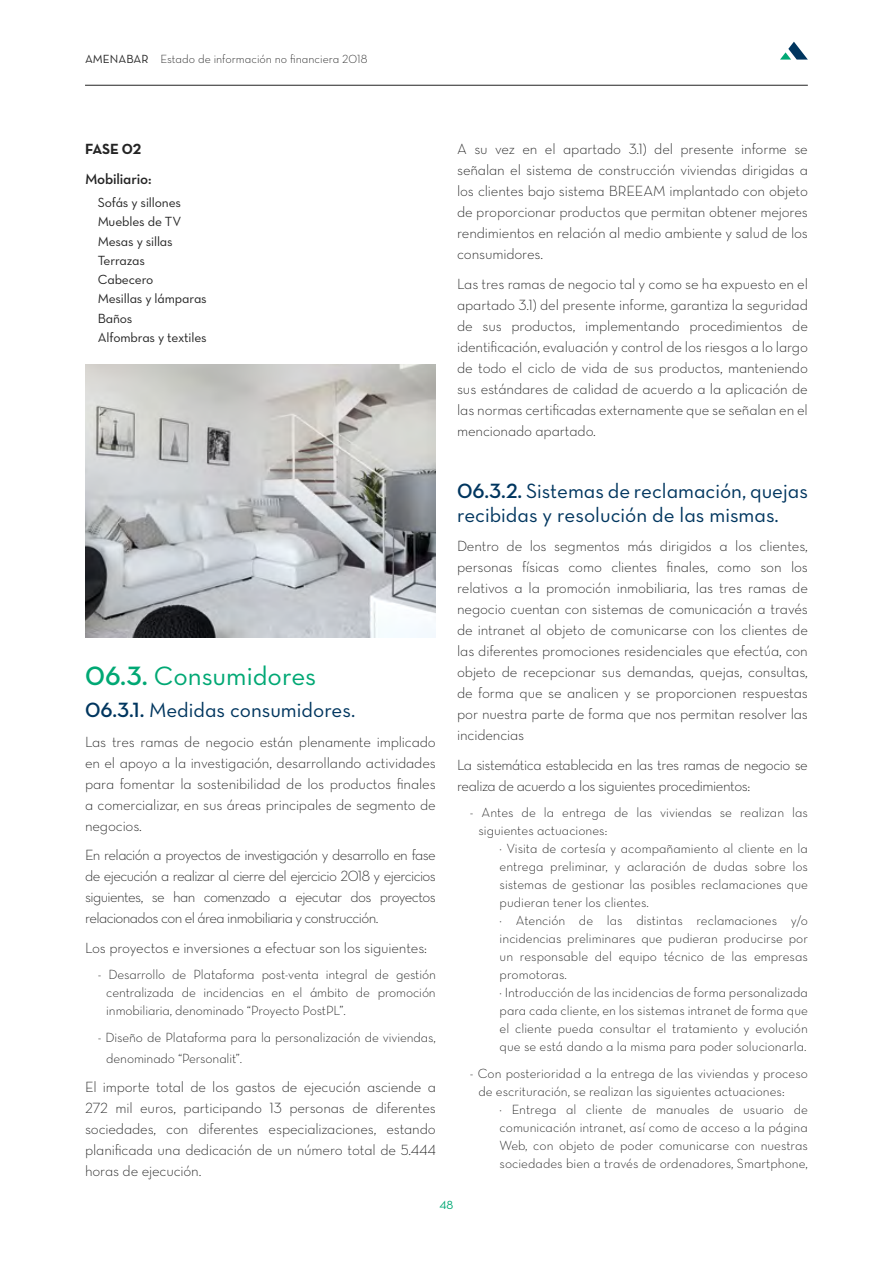
<style>
.page{position:relative;width:893px;height:1263px;background:#fff}
.page>*{position:absolute;margin:0;border:0;box-sizing:border-box;transform-origin:0 0}
.t1{font:27px "Neutra Text Book Alt";color:#00a874}
.t2{font:21px/24px "Neutra Text Book Alt";color:#00365f}
.t3{font:15px/21px "Neutra Text Light Alt";letter-spacing:-.01em;color:#242424;text-align:justify}
.t4{font:15px/21px "Neutra Text Light Alt";letter-spacing:-.03em;color:#242424}
.t5{font:15px "Neutra Text Demi Alt";letter-spacing:-.01em;color:#242424}
.t6{font:15px "Neutra Text Bold Alt";letter-spacing:-.02em;color:#242424}
.t7{font:13.5px/18px "Neutra Text Light Alt";color:#242424}
.t8{font:13.5px/19.2px "Neutra Text Book Alt";letter-spacing:-.01em;color:#242424}
.t9{font:12px "Neutra Text Light Alt";color:#242424}
.t10{font:12px "Neutra Text Book Alt";color:#00a874}
.s1{font-family:"Neutra Text Book Alt"}
.s2{font-family:"Neutra Text Demi Alt"}
</style>
<div class="page">
<hr style="left:85px;top:85px;width:723px;height:1px;background:#242424">
<svg style="left:780px;top:42px;width:28px;height:18px"></svg>
<img style="left:85px;top:364px;width:351px;height:274px">
<p class="t9" style="left:85px;top:52px;width:284px"><span class="s1">AMENABAR</span> Estado de información no financiera 2018</p>
<p class="t6" style="left:85px;top:140px;width:58px">FASE 02</p>
<p class="t5" style="left:85px;top:169px;width:68px">Mobiliario:</p>
<p class="t8" style="left:98px;top:193px;width:110px">Sofás y sillones<br>Muebles de TV<br>Mesas y sillas<br>Terrazas<br>Cabecero<br>Mesillas y lámparas<br>Baños<br>Alfombras y textiles</p>
<h1 class="t1" style="left:85px;top:659px;width:233px"><span class="s2">06.3.</span> Consumidores</h1>
<h2 class="t2" style="left:85px;top:698px;width:272px"><span class="s2">06.3.1.</span> Medidas consumidores.</h2>
<p class="t3" style="left:85px;top:731px;width:352px">Las tres ramas de negocio están plenamente implicado en el apoyo a la investigación, desarrollando actividades para fomentar la sostenibilidad de los productos finales a comercializar, en sus áreas principales de segmento de negocios.</p>
<p class="t3" style="left:85px;top:844px;width:352px">En relación a proyectos de investigación y desarrollo en fase de ejecución a realizar al cierre del ejercicio 2018 y ejercicios siguientes, se han comenzado a ejecutar dos proyectos relacionados con el área inmobiliaria y construcción.</p>
<p class="t3" style="left:85px;top:937px;width:344px">Los proyectos e inversiones a efectuar son los siguientes:</p>
<p class="t7" style="left:106px;top:965px;width:331px;text-align:justify;text-indent:-9px">- Desarrollo de Plataforma post-venta integral de gestión centralizada de incidencias en el ámbito de promoción inmobiliaria, denominado “Proyecto PostPL”.</p>
<p class="t7" style="left:106px;top:1026px;width:331px;line-height:21px;text-indent:-9px">- Diseño de Plataforma para la personalización de viviendas, denominado “Personalit”.</p>
<p class="t3" style="left:85px;top:1076px;width:352px">El importe total de los gastos de ejecución asciende a 272 mil euros, participando 13 personas de diferentes sociedades, con diferentes especializaciones, estando planificada una dedicación de un número total de 5.444 horas de ejecución.</p>
<p class="t3" style="left:457px;top:138px;width:352px">A su vez en el apartado 3.1) del presente informe se señalan el sistema de construcción viviendas dirigidas a los clientes bajo sistema BREEAM implantado con objeto de proporcionar productos que permitan obtener mejores rendimientos en relación al medio ambiente y salud de los consumidores.</p>
<p class="t3" style="left:457px;top:273px;width:352px">Las tres ramas de negocio tal y como se ha expuesto en el apartado 3.1) del presente informe, garantiza la seguridad de sus productos, implementando procedimientos de identificación, evaluación y control de los riesgos a lo largo de todo el ciclo de vida de sus productos, manteniendo sus estándares de calidad de acuerdo a la aplicación de las normas certificadas externamente que se señalan en el mencionado apartado.</p>
<h2 class="t2" style="left:457px;top:478px;width:352px"><span class="s2">06.3.2.</span> Sistemas de reclamación, quejas recibidas y resolución de las mismas.</h2>
<p class="t3" style="left:457px;top:535px;width:352px">Dentro de los segmentos más dirigidos a los clientes, personas físicas como clientes finales, como son los relativos a la promoción inmobiliaria, las tres ramas de negocio cuentan con sistemas de comunicación a través de intranet al objeto de comunicarse con los clientes de las diferentes promociones residenciales que efectúa, con objeto de recepcionar sus demandas, quejas, consultas, de forma que se analicen y se proporcionen respuestas por nuestra parte de forma que nos permitan resolver las incidencias</p>
<p class="t4" style="left:457px;top:754px;width:352px">La sistemática establecida en las tres ramas de negocio se realiza de acuerdo a los siguientes procedimientos:</p>
<p class="t7" style="left:478px;top:803px;width:331px;text-indent:-9px">- Antes de la entrega de las viviendas se realizan las siguientes actuaciones:</p>
<p class="t7" style="left:500px;top:839px;width:310px">· Visita de cortesía y acompañamiento al cliente en la entrega preliminar, y aclaración de dudas sobre los sistemas de gestionar las posibles reclamaciones que pudieran tener los clientes.<br>· Atención de las distintas reclamaciones y/o incidencias preliminares que pudieran producirse por un responsable del equipo técnico de las empresas promotoras.<br>· Introducción de las incidencias de forma personalizada para cada cliente, en los sistemas intranet de forma que el cliente pueda consultar el tratamiento y evolución que se está dando a la misma para poder solucionarla.</p>
<p class="t7" style="left:478px;top:1064px;width:331px;text-indent:-9px">- Con posterioridad a la entrega de las viviendas y proceso de escrituración, se realizan las siguientes actuaciones:</p>
<p class="t7" style="left:500px;top:1100px;width:310px;text-align:justify">· Entrega al cliente de manuales de usuario de comunicación intranet, así como de acceso a la página Web, con objeto de poder comunicarse con nuestras sociedades bien a través de ordenadores, Smartphone,</p>
<p class="t10" style="left:440px;top:1198px;width:15px">48</p>
</div>
